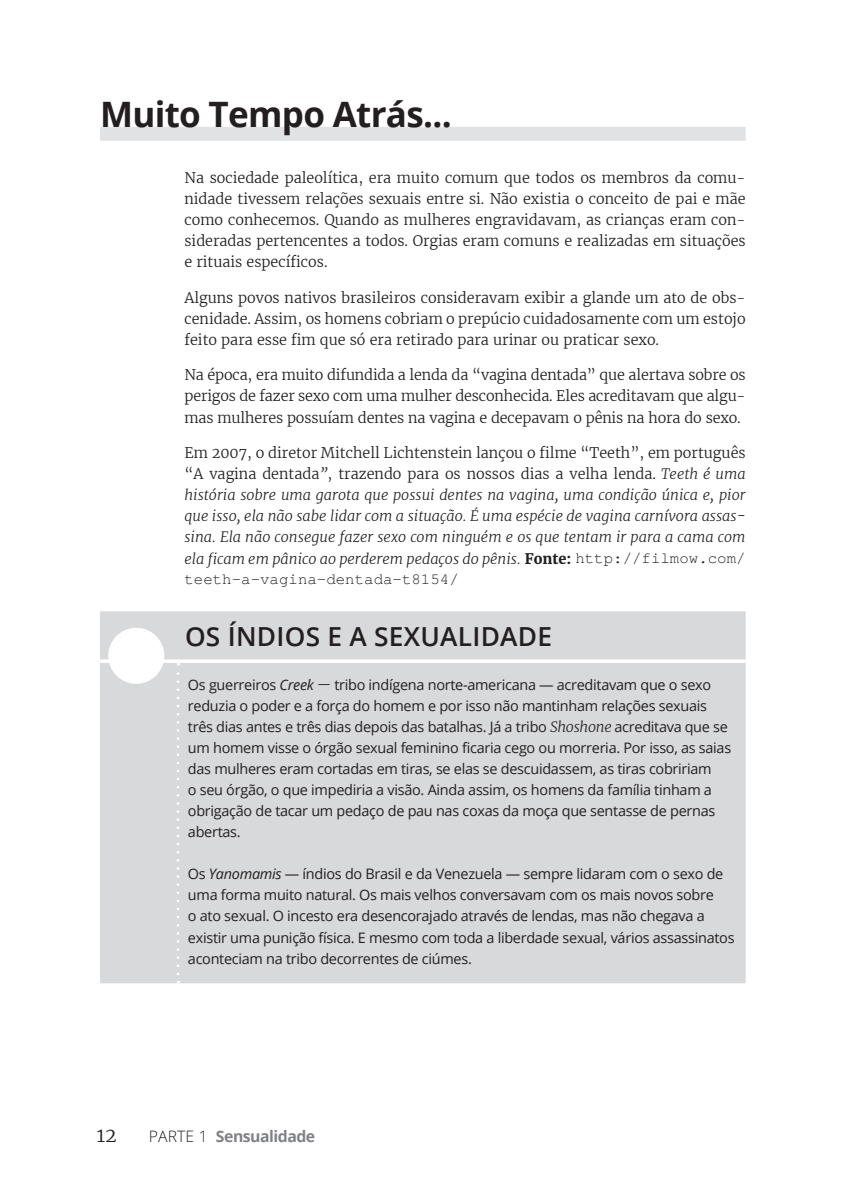
<style>
.page{position:relative;width:844px;height:1192px;background:#fff}
.page>*{position:absolute;margin:0;border:0;box-sizing:border-box;transform-origin:0 0}
.t1{font:700 35px "Open Sans";letter-spacing:-.02em;color:#231f20}
.t2{font:600 26.25px "Open Sans";letter-spacing:.01em;color:#231f20}
.t3{font:300 19.25px "Merriweather";color:#231f20}
.t4{font:15.75px "Te X Gyre Cursor";color:#231f20}
.t5{font:700 15.75px "Open Sans";letter-spacing:-.03em;color:#808285}
.t6{font:14.35px/21px "Open Sans";letter-spacing:-.02em;color:#231f20}
.t7{font:300 14.35px/21px "Merriweather";color:#231f20;text-align:justify}
.t8{font:italic 300 14.35px/21px "Merriweather";color:#231f20;text-align:justify}
.s1{font-style:normal}
.s2{font-weight:700;font-style:normal}
.s3{font-family:"Te X Gyre Cursor";font-weight:400;font-style:normal;font-size:15.75px}
.s4{font-style:italic}
.s5{font-family:"Merriweather";font-weight:300;font-style:italic}
.s6{font-weight:300;color:#231f20}
</style>
<div class="page">
<div style="left:100px;top:127px;width:645px;height:14px;background:#e1e2e4"></div>
<div style="left:100px;top:611px;width:645px;height:372px;background:#d8d9db"></div>
<svg style="left:100px;top:659px;width:78px;height:4px"></svg>
<svg style="left:178px;top:659px;width:567px;height:4px"></svg>
<svg style="left:177px;top:663px;width:2px;height:310px"></svg>
<div style="left:108px;top:627px;width:56px;height:56px;background:#fff;border:2px solid #fff;border-radius:50%"></div>
<h1 class="t1" style="left:100px;top:89px;width:353px">Muito Tempo Atrás...</h1>
<p class="t7" style="left:184px;top:167px;width:562px">Na sociedade paleolítica, era muito comum que todos os membros da comu&shy;nidade tivessem relações sexuais entre si. Não existia o conceito de pai e mãe como conhecemos. Quando as mulheres engravidavam, as crianças eram con&shy;sideradas pertencentes a todos. Orgias eram comuns e realizadas em situações e rituais específicos.</p>
<p class="t7" style="left:184px;top:287px;width:562px">Alguns povos nativos brasileiros consideravam exibir a glande um ato de obs&shy;cenidade. Assim, os homens cobriam o prepúcio cuidadosamente com um estojo feito para esse fim que só era retirado para urinar ou praticar sexo.</p>
<p class="t7" style="left:184px;top:365px;width:562px">Na época, era muito difundida a lenda da “vagina dentada” que alertava sobre os perigos de fazer sexo com uma mulher desconhecida. Eles acreditavam que algu&shy;mas mulheres possuíam dentes na vagina e decepavam o pênis na hora do sexo.</p>
<p class="t8" style="left:184px;top:443px;width:562px"><span class="s1">Em 2007, o diretor Mitchell Lichtenstein lançou o filme “Teeth”, em português “A vagina dentada</span>”<span class="s1">, trazendo para os nossos dias a velha lenda.</span> Teeth é uma história sobre uma garota que possui dentes na vagina, uma condição única e, pior que isso, ela não sabe lidar com a situação. É uma espécie de vagina carnívora assas&shy;sina. Ela não consegue fazer sexo com ninguém e os que tentam ir para a cama com ela ficam em pânico ao perderem pedaços do pênis. <span class="s2">Fonte:</span> <span class="s3">http://filmow.com/</span></p>
<p class="t4" style="left:184px;top:569px;width:276px">teeth-a-vagina-dentada-t8154/</p>
<h2 class="t2" style="left:185px;top:618px;width:368px">OS ÍNDIOS E A SEXUALIDADE</h2>
<p class="t6" style="left:188px;top:674px;width:544px">Os guerreiros <span class="s4">Creek</span> <span class="s5">—</span> tribo indígena norte-americana — acreditavam que o sexo reduzia o poder e a força do homem e por isso não mantinham relações sexuais três dias antes e três dias depois das batalhas. Já a tribo <span class="s5">Shoshone</span> acreditava que se um homem visse o órgão sexual feminino ficaria cego ou morreria. Por isso, as saias das mulheres eram cortadas em tiras, se elas se descuidassem, as tiras cobririam<br>o seu órgão, o que impediria a visão. Ainda assim, os homens da família tinham a obrigação de tacar um pedaço de pau nas coxas da moça que sentasse de pernas abertas.</p>
<p class="t6" style="left:188px;top:863px;width:548px">Os <span class="s4">Yanomamis</span> — índios do Brasil e da Venezuela — sempre lidaram com o sexo de uma forma muito natural. Os mais velhos conversavam com os mais novos sobre<br>o ato sexual. O incesto era desencorajado através de lendas, mas não chegava a existir uma punição física. E mesmo com toda a liberdade sexual, vários assassinatos aconteciam na tribo decorrentes de ciúmes.</p>
<h3 class="t3" style="left:97px;top:1123px;width:21px">12</h3>
<p class="t5" style="left:149px;top:1125px;width:168px"><span class="s6">PARTE 1</span> Sensualidade</p>
</div>
